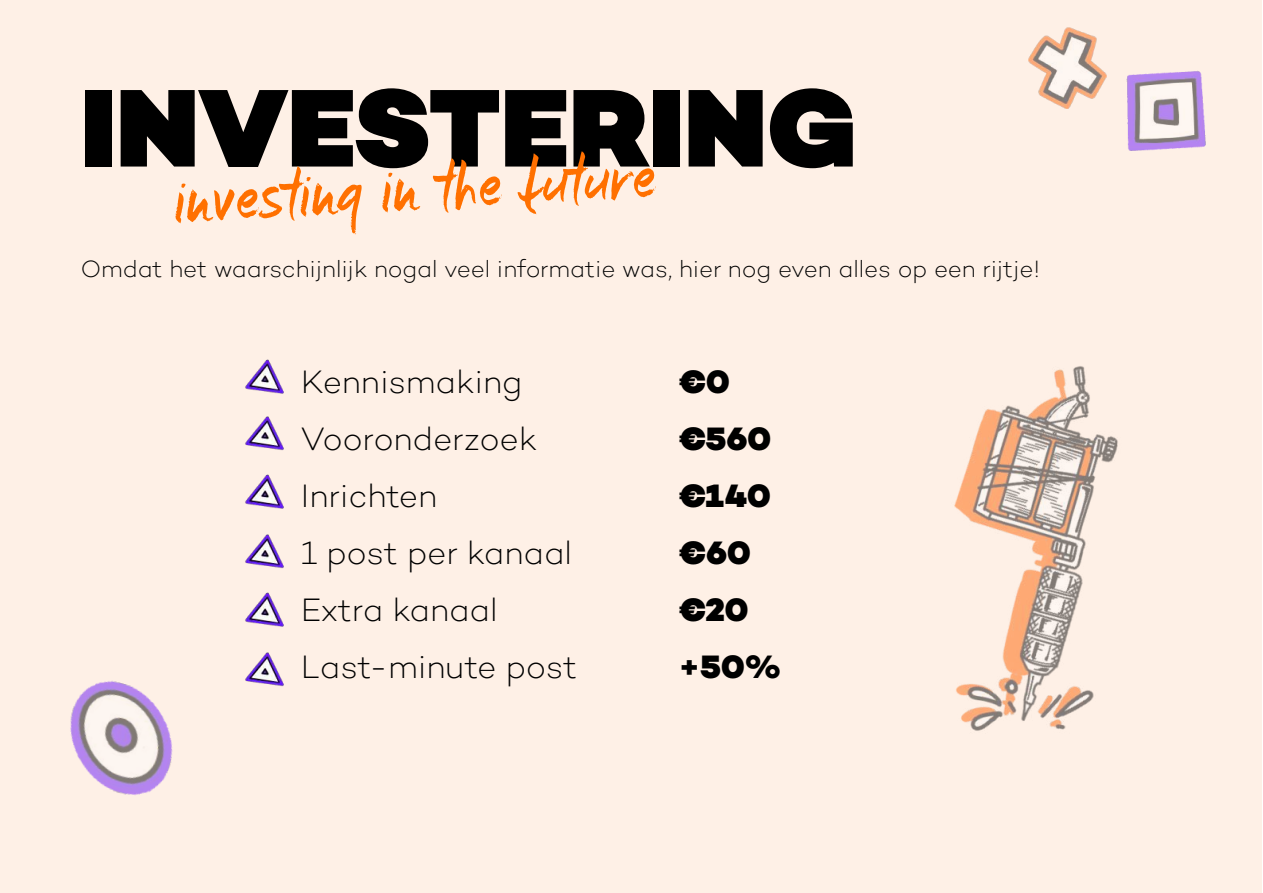
<style>
.page{position:relative;width:1263px;height:893px;background:#fff}
.page>*{position:absolute;margin:0;border:0;box-sizing:border-box;transform-origin:0 0}
.t1{font:900 112.5px "Campton";color:#000}
.t2{font:75px "Marker Mark";color:#ff7000}
.t3{font:200 33px "Campton";letter-spacing:-.005em;color:#000}
.t4{font:900 33px "Campton";color:#000}
.t5{font:200 24px "Campton";color:#000}
</style>
<div class="page">
<div style="left:0;top:0;width:1262px;height:893px;background:#fef0e6"></div>
<img style="left:245px;top:359px;width:39px;height:35px">
<img style="left:245px;top:416px;width:39px;height:271px">
<img style="left:954px;top:366px;width:164px;height:365px">
<img style="left:1126px;top:71px;width:80px;height:80px">
<img style="left:1028px;top:28px;width:79px;height:81px">
<img style="left:70px;top:598px;width:194px;height:197px">
<h1 class="t1" style="left:81px;top:56px;width:777px">INVESTERING</h1>
<h2 class="t2" style="left:172px;top:165px;width:485px;rotate:-3deg">investing in the future</h2>
<p class="t5" style="left:81px;top:254px;width:960px">Omdat het waarschijnlijk nogal veel informatie was, hier nog even alles op een rijtje!</p>
<p class="t3" style="left:301px;top:362px;width:223px">Kennismaking</p>
<p class="t4" style="left:679px;top:361px;width:52px">€0</p>
<p class="t3" style="left:301px;top:419px;width:238px">Vooronderzoek</p>
<p class="t4" style="left:679px;top:418px;width:94px">€560</p>
<p class="t3" style="left:301px;top:476px;width:138px">Inrichten</p>
<p class="t4" style="left:679px;top:475px;width:93px">€140</p>
<p class="t3" style="left:301px;top:533px;width:273px">1 post per kanaal</p>
<p class="t4" style="left:679px;top:532px;width:73px">€60</p>
<p class="t3" style="left:301px;top:590px;width:198px">Extra kanaal</p>
<p class="t4" style="left:679px;top:589px;width:71px">€20</p>
<p class="t3" style="left:301px;top:647px;width:278px">Last-minute post</p>
<p class="t4" style="left:679px;top:646px;width:104px">+50%</p>
</div>
